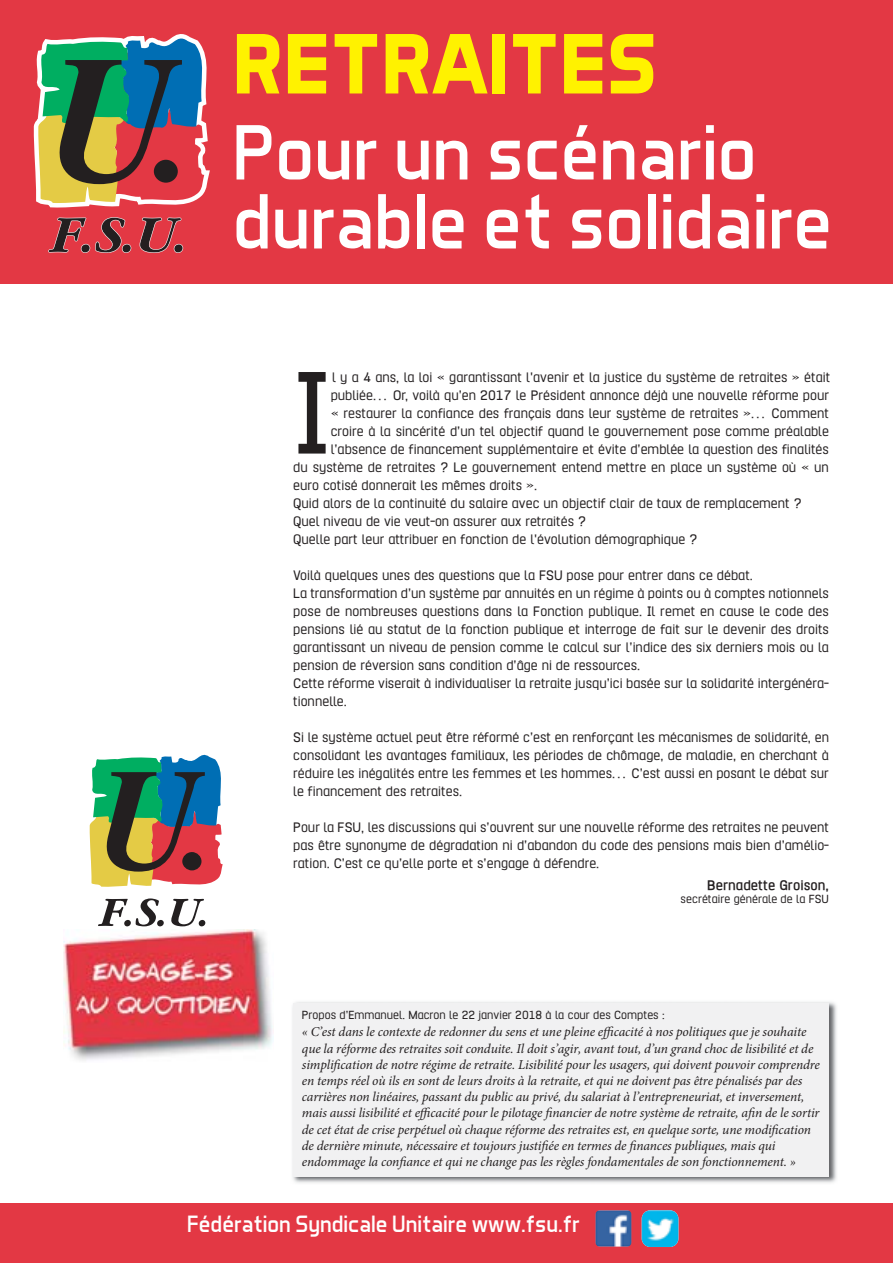
<style>
.page{position:relative;width:893px;height:1263px;background:#fff}
.page>*{position:absolute;margin:0;border:0;box-sizing:border-box;transform-origin:0 0}
.t1{font:134.25px "Hurufo&Numero";color:#231f20}
.t2{font:700 87px "Aero Matics";color:#fff200}
.t3{font:79.5px/69px "Aero Matics";color:#fff}
.t4{font:24px "Aero Matics";color:#fff}
.t5{font:15.75px/18px "Hurufo&Numero";color:#231f20;text-align:justify}
.t6{font:700 15.75px "Hurufo&Numero";color:#231f20}
.t7{font:italic 13.5px/16.2px "Minion Pro";letter-spacing:-.01em;color:#231f20}
.t8{font:13.5px "Hurufo&Numero";color:#231f20}
</style>
<div class="page">
<div style="left:0;top:0;width:892px;height:284px;background:#e33844"></div>
<div style="left:0;top:1203px;width:892px;height:60px;background:#e33844"></div>
<svg style="left:90px;top:754px;width:133px;height:133px;background:#727e6b"></svg>
<div style="left:182px;top:852px;width:19px;height:18px;background:#231f20;border-radius:50%"></div>
<svg style="left:98px;top:899px;width:30px;height:27px"></svg>
<div style="left:124px;top:920px;width:7px;height:6px;background:#231f20;border-radius:50%"></div>
<svg style="left:136px;top:898px;width:23px;height:28px"></svg>
<div style="left:157px;top:920px;width:7px;height:6px;background:#231f20;border-radius:50%"></div>
<svg style="left:171px;top:899px;width:34px;height:27px"></svg>
<svg style="left:33px;top:34px;width:177px;height:219px"></svg>
<img style="left:292px;top:1002px;width:545px;height:181px">
<div style="left:293px;top:1003px;width:536px;height:174px;background:#f1f1f2"></div>
<img style="left:64px;top:930px;width:209px;height:131px">
<img style="left:642px;top:1210px;width:36px;height:37px;border-radius:9px">
<img style="left:595px;top:1210px;width:36px;height:37px;border-radius:4px">
<h2 class="t2" style="left:233px;top:13px;width:426px">RETRAITES</h2>
<h3 class="t3" style="left:233px;top:126px;width:601px">Pour un scénario durable et solidaire</h3>
<h1 class="t1" style="left:293px;top:372px;width:39px">I</h1>
<p class="t5" style="left:332px;top:369px;width:500px">l y a 4 ans, la loi « garantissant l'avenir et la justice du système de retraites » était</p>
<p class="t5" style="left:331px;top:387px;width:500px">publiée… Or, voilà qu’en 2017 le Président annonce déjà une nouvelle réforme pour</p>
<p class="t5" style="left:331px;top:405px;width:500px">« restaurer la confiance des français dans leur système de retraites »… Comment</p>
<p class="t5" style="left:331px;top:423px;width:500px">croire à la sincérité d’un tel objectif quand le gouvernement pose comme préalable</p>
<p class="t5" style="left:331px;top:441px;width:500px">l’absence de financement supplémentaire et évite d’emblée la question des finalités</p>
<p class="t5" style="left:293px;top:459px;width:537px">du système de retraites ? Le gouvernement entend mettre en place un système où « un</p>
<p class="t5" style="left:293px;top:477px;width:245px">euro cotisé donnerait les mêmes droits ».</p>
<p class="t5" style="left:293px;top:495px;width:510px">Quid alors de la continuité du salaire avec un objectif clair de taux de remplacement ?</p>
<p class="t5" style="left:293px;top:513px;width:294px">Quel niveau de vie veut-on assurer aux retraités ?</p>
<p class="t5" style="left:293px;top:531px;width:406px">Quelle part leur attribuer en fonction de l'évolution démographique ?</p>
<p class="t5" style="left:293px;top:567px;width:537px;text-align:left">Voilà quelques unes des questions que la FSU pose pour entrer dans ce débat.<br>La transformation d’un système par annuités en un régime à points ou à comptes notionnels pose de nombreuses questions dans la Fonction publique. Il remet en cause le code des pensions lié au statut de la fonction publique et interroge de fait sur le devenir des droits garantissant un niveau de pension comme le calcul sur l’indice des six derniers mois ou la pension de réversion sans condition d’âge ni de ressources.<br>Cette réforme viserait à individualiser la retraite jusqu’ici basée sur la solidarité intergénéra&shy;tionnelle.</p>
<p class="t5" style="left:293px;top:729px;width:537px">Si le système actuel peut être réformé c’est en renforçant les mécanismes de solidarité, en consolidant les avantages familiaux, les périodes de chômage, de maladie, en cherchant à réduire les inégalités entre les femmes et les hommes… C’est aussi en posant le débat sur le financement des retraites.</p>
<p class="t5" style="left:293px;top:819px;width:537px">Pour la FSU, les discussions qui s’ouvrent sur une nouvelle réforme des retraites ne peuvent pas être synonyme de dégradation ni d’abandon du code des pensions mais bien d’amélio&shy;ration. C’est ce qu’elle porte et s’engage à défendre.</p>
<p class="t6" style="left:707px;top:875px;width:123px">Bernadette Groison,</p>
<p class="t8" style="left:681px;top:895px;width:150px">secrétaire générale de la FSU</p>
<p class="t8" style="left:302px;top:1010px;width:364px">Propos d’Emmanuel. Macron le 22 janvier 2018 à la cour des Comptes :</p>
<p class="t7" style="left:302px;top:1025px;width:519px">« C’est dans le contexte de redonner du sens et une pleine efficacité à nos politiques que je souhaite que la réforme des retraites soit conduite. Il doit s’agir, avant tout, d’un grand choc de lisibilité et de simplification de notre régime de retraite. Lisibilité pour les usagers, qui doivent pouvoir comprendre en temps réel où ils en sont de leurs droits à la retraite, et qui ne doivent pas être pénalisés par des carrières non linéaires, passant du public au privé, du salariat à l’entrepreneuriat, et inversement, mais aussi lisibilité et efficacité pour le pilotage financier de notre système de retraite, afin de le sortir de cet état de crise perpétuel où chaque réforme des retraites est, en quelque sorte, une modification de dernière minute, nécessaire et toujours justifiée en termes de finances publiques, mais qui endommage la confiance et qui ne change pas les règles fondamentales de son fonctionnement. »</p>
<h3 class="t4" style="left:187px;top:1215px;width:394px">Fédération Syndicale Unitaire www.fsu.fr</h3>
</div>
